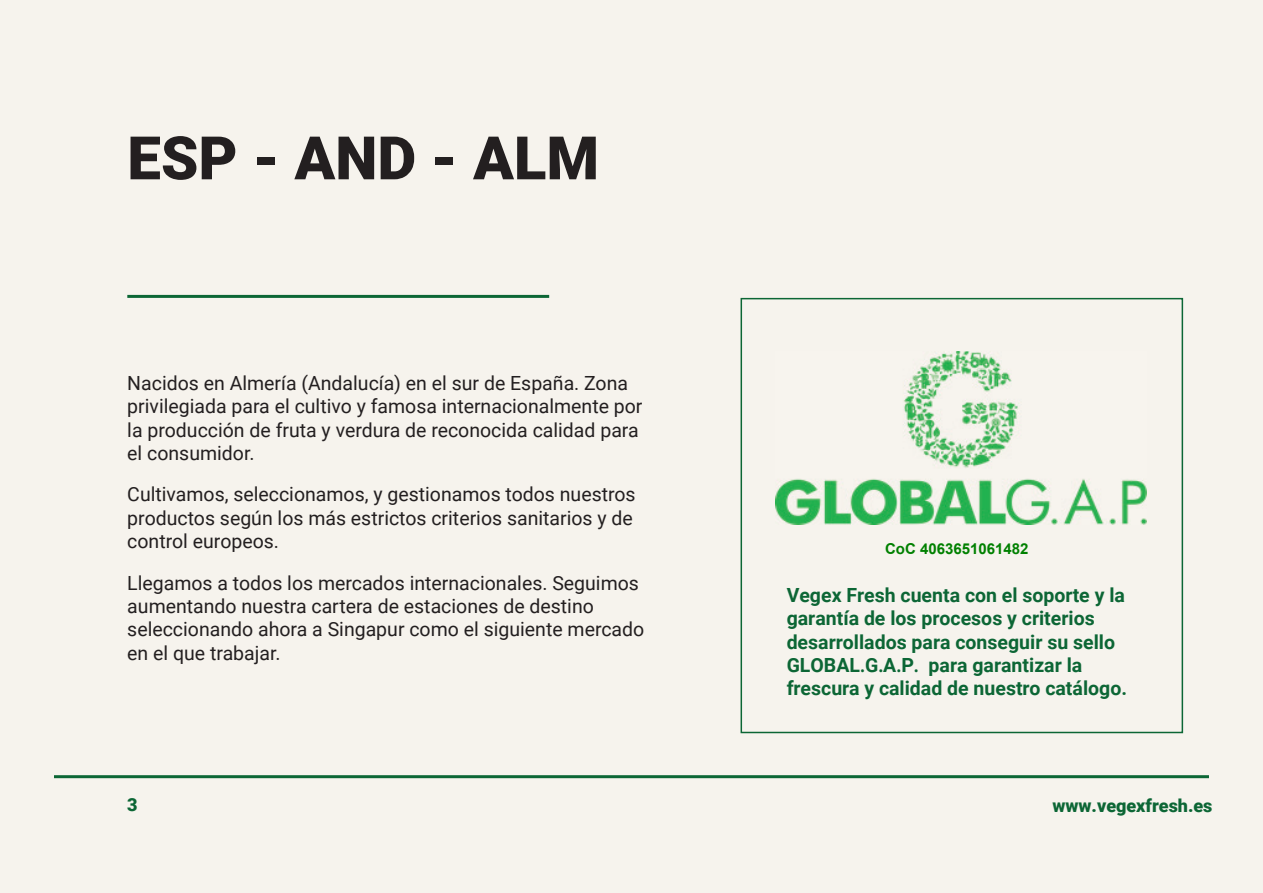
<style>
.page{position:relative;width:1263px;height:893px;background:#f6f3ed}
.page>*{position:absolute;margin:0;border:0;box-sizing:border-box;transform-origin:0 0}
.t1{font:900 60px "Roboto";color:#231f20}
.t2{font:19.5px/23.4px "Roboto";color:#231f20}
.t3{font:700 19.5px/23.4px "Roboto";color:#0c6635}
.t4{font:900 18px "Roboto";color:#0c6635}
.t5{font:700 15px "Arial";color:#008000}
.s1{font-family:"Minion Pro"}
</style>
<div class="page">
<hr style="left:54px;top:775px;width:1155px;height:3px;background:#0c6635">
<hr style="left:127px;top:295px;width:422px;height:3px;background:#0c6635">
<div style="left:740px;top:298px;width:443px;height:435px;border:2px solid #0c6635"></div>
<img style="left:776px;top:351px;width:370px;height:173px">
<h1 class="t1" style="left:127px;top:116px;width:473px">ESP - AND - ALM</h1>
<p class="t2" style="left:127px;top:370px;width:517px">Nacidos en Almería (Andalucía) en el sur de España. Zona privilegiada para el cultivo y famosa internacionalmente por la producción de fruta y verdura de reconocida calidad para el consumidor.</p>
<p class="t2" style="left:127px;top:482px;width:510px">Cultivamos, seleccionamos, y gestionamos todos nuestros productos según los más estrictos criterios sanitarios y de control europeos.</p>
<p class="t2" style="left:127px;top:570px;width:518px">Llegamos a todos los mercados internacionales. Seguimos aumentando nuestra cartera de estaciones de destino seleccionando ahora a Singapur como el siguiente mercado en el que trabajar.</p>
<p class="t4" style="left:127px;top:792px;width:12px">3</p>
<p class="t5" style="left:885px;top:538px;width:145px">CoC 4063651061482</p>
<p class="t3" style="left:787px;top:582px;width:342px">Vegex Fresh cuenta con el soporte y la garantía de los procesos y criterios desarrollados para conseguir su sello GLOBAL<span class="s1">.</span>G<span class="s1">.</span>A<span class="s1">.</span>P<span class="s1">.</span> para garantizar la frescura y calidad de nuestro catálogo.</p>
<p class="t4" style="left:1052px;top:793px;width:162px">www.vegexfresh.es</p>
</div>
